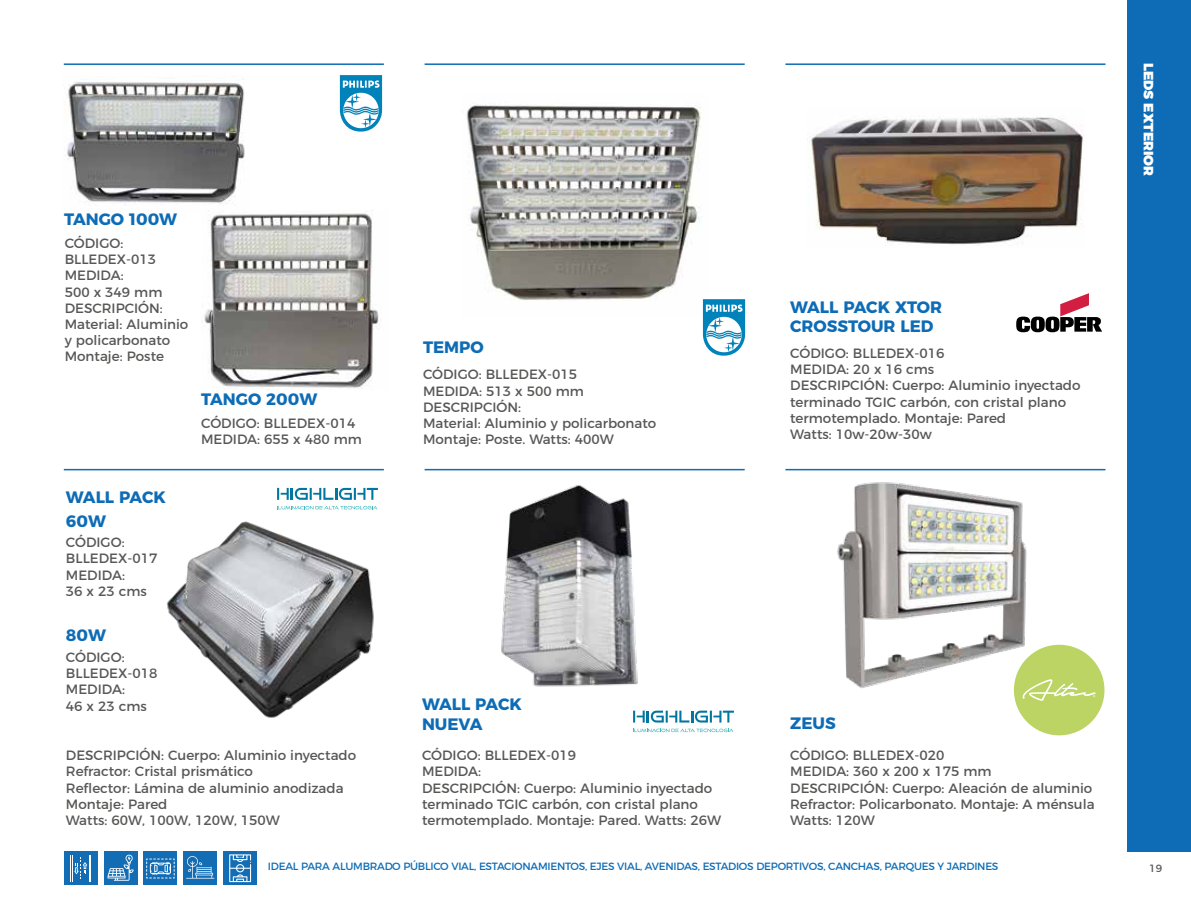
<style>
.page{position:relative;width:1191px;height:915px;background:#fff}
.page>*{position:absolute;margin:0;border:0;box-sizing:border-box;transform-origin:0 0}
.t1{font:700 16.5px/19.8px "Montserrat";color:#0d6cb5}
.t2{font:13.5px/16.2px "Montserrat";color:#575756}
.t3{font:900 13.5px "Montserrat";color:#fff}
.t4{font:10.5px "Montserrat";letter-spacing:-.025em;color:#0d6cb5}
.t5{font:10.5px "Montserrat";color:#575756}
</style>
<div class="page">
<div style="left:1127px;top:0;width:64px;height:850px;background:#0d6cb5"></div>
<div style="left:64px;top:851px;width:34px;height:33px;background:#136db5"></div>
<svg style="left:70px;top:855px;width:21px;height:26px"></svg>
<div style="left:143px;top:851px;width:34px;height:33px;background:#136db5"></div>
<svg style="left:146px;top:858px;width:29px;height:20px"></svg>
<div style="left:183px;top:851px;width:34px;height:33px;background:#136db5"></div>
<svg style="left:186px;top:856px;width:28px;height:22px"></svg>
<div style="left:223px;top:850px;width:34px;height:34px;background:#136db5"></div>
<svg style="left:229px;top:854px;width:22px;height:27px"></svg>
<div style="left:104px;top:851px;width:33px;height:33px;background:#136db5"></div>
<svg style="left:108px;top:854px;width:26px;height:26px"></svg>
<hr style="left:64px;top:63px;width:320px;height:2px;background:#0d6cb5">
<hr style="left:424px;top:63px;width:320px;height:2px;background:#0d6cb5">
<hr style="left:785px;top:63px;width:320px;height:2px;background:#0d6cb5">
<hr style="left:64px;top:468px;width:320px;height:2px;background:#0d6cb5">
<hr style="left:424px;top:468px;width:320px;height:2px;background:#0d6cb5">
<hr style="left:785px;top:468px;width:320px;height:2px;background:#0d6cb5">
<svg style="left:1016px;top:293px;width:86px;height:39px"></svg>
<img style="left:809px;top:117px;width:274px;height:128px">
<img style="left:166px;top:521px;width:208px;height:197px">
<svg style="left:277px;top:487px;width:101px;height:12px"></svg>
<svg style="left:277px;top:506px;width:100px;height:3px"></svg>
<img style="left:837px;top:482px;width:190px;height:209px">
<div style="left:1014px;top:644px;width:90px;height:91px;background:#bbd463;border-radius:50%"></div>
<svg style="left:1022px;top:679px;width:73px;height:21px"></svg>
<img style="left:501px;top:484px;width:137px;height:203px">
<svg style="left:633px;top:710px;width:101px;height:12px"></svg>
<svg style="left:633px;top:728px;width:100px;height:3px"></svg>
<img style="left:65px;top:82px;width:180px;height:123px">
<img style="left:204px;top:210px;width:176px;height:179px">
<svg style="left:340px;top:75px;width:42px;height:56px"></svg>
<img style="left:466px;top:104px;width:237px;height:211px">
<svg style="left:703px;top:299px;width:42px;height:56px"></svg>
<p class="t1" style="left:64px;top:208px;width:115px">TANGO 100W</p>
<p class="t2" style="left:65px;top:234px;width:125px">CÓDIGO:<br>BLLEDEX-013<br>MEDIDA:<br>500 x 349 mm<br>DESCRIPCIÓN:<br>Material: Aluminio y policarbonato<br>Montaje: Poste</p>
<p class="t1" style="left:201px;top:388px;width:118px">TANGO 200W</p>
<p class="t2" style="left:201px;top:413px;width:162px">CÓDIGO: BLLEDEX-014<br>MEDIDA: 655 x 480 mm</p>
<p class="t1" style="left:66px;top:486px;width:101px">WALL PACK</p>
<p class="t2" style="left:66px;top:533px;width:93px">CÓDIGO:<br>BLLEDEX-017<br>MEDIDA:<br>36 x 23 cms</p>
<p class="t1" style="left:66px;top:509px;width:41px">60W</p>
<p class="t1" style="left:66px;top:624px;width:42px">80W</p>
<p class="t2" style="left:66px;top:647px;width:93px">CÓDIGO:<br>BLLEDEX-018<br>MEDIDA:<br>46 x 23 cms</p>
<p class="t2" style="left:66px;top:745px;width:292px">DESCRIPCIÓN: Cuerpo: Aluminio inyectado<br>Refractor: Cristal prismático<br>Reflector: Lámina de aluminio anodizada<br>Montaje: Pared<br>Watts: 60W, 100W, 120W, 150W</p>
<p class="t1" style="left:423px;top:335px;width:62px">TEMPO</p>
<p class="t2" style="left:423px;top:365px;width:235px">CÓDIGO: BLLEDEX-015<br>MEDIDA: 513 x 500 mm<br>DESCRIPCIÓN:<br>Material: Aluminio y policarbonato<br>Montaje: Poste. Watts: 400W</p>
<p class="t1" style="left:422px;top:692px;width:101px">WALL PACK<br>NUEVA</p>
<p class="t2" style="left:422px;top:745px;width:301px">CÓDIGO: BLLEDEX-019<br>MEDIDA:<br>DESCRIPCIÓN: Cuerpo: Aluminio inyectado terminado TGIC carbón, con cristal plano termotemplado. Montaje: Pared. Watts: 26W</p>
<p class="t1" style="left:790px;top:295px;width:153px">WALL PACK XTOR<br>CROSSTOUR LED</p>
<p class="t2" style="left:790px;top:344px;width:292px">CÓDIGO: BLLEDEX-016<br>MEDIDA: 20 x 16 cms<br>DESCRIPCIÓN: Cuerpo: Aluminio inyectado terminado TGIC carbón, con cristal plano termotemplado. Montaje: Pared<br>Watts: 10w-20w-30w</p>
<p class="t1" style="left:790px;top:711px;width:47px">ZEUS</p>
<p class="t2" style="left:790px;top:745px;width:306px">CÓDIGO: BLLEDEX-020<br>MEDIDA: 360 x 200 x 175 mm<br>DESCRIPCIÓN: Cuerpo: Aleación de aluminio<br>Refractor: Policarbonato. Montaje: A ménsula<br>Watts: 120W</p>
<p class="t4" style="left:268px;top:857px;width:732px">IDEAL PARA ALUMBRADO PÚBLICO VIAL, ESTACIONAMIENTOS, EJES VIAL, AVENIDAS, ESTADIOS DEPORTIVOS, CANCHAS, PARQUES Y JARDINES</p>
<p class="t3" style="left:1159px;top:63px;width:115px;rotate:90deg">LEDS EXTERIOR</p>
<p class="t5" style="left:1149px;top:859px;width:14px">19</p>
</div>
